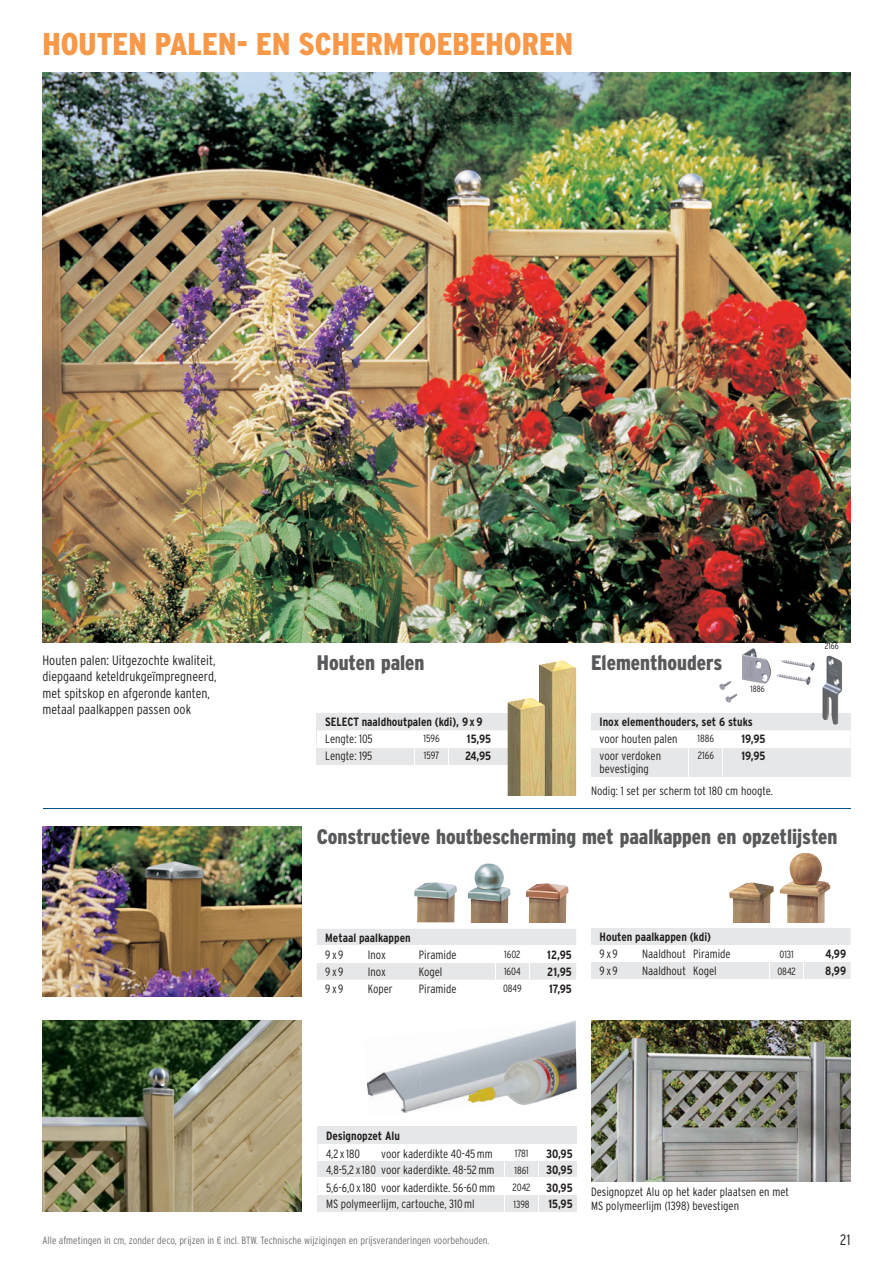
<style>
.page{position:relative;width:893px;height:1263px;background:#fff}
.page>*{position:absolute;margin:0;border:0;box-sizing:border-box;transform-origin:0 0}
.t1{font:900 31.5px "Interstate Condensed";color:#f89848}
.t2{font:900 21px "Interstate Condensed";color:#58595b}
.t3{font:300 15px "Interstate Condensed";color:#231f20}
.t4{font:300 13.5px/16.5px "Interstate Condensed";color:#231f20}
.t5{font:300 12px/13.5px "Interstate Condensed";color:#231f20}
.t6{font:700 12px "Interstate Condensed";color:#231f20}
.t7{font:300 10.5px "Interstate Condensed";color:#6d6e70}
.t8{font:300 10.5px "Interstate Condensed";color:#231f20}
.t9{font:300 9px "Interstate Condensed";color:#231f20}
.s1{font-family:"Akzid Grtsk Next";font-weight:400}
</style>
<div class="page">
<img style="left:43px;top:72px;width:807px;height:570px">
<img style="left:43px;top:1020px;width:259px;height:192px">
<svg style="left:591px;top:713px;width:259px;height:64px"></svg>
<hr style="left:591px;top:747px;width:259px;height:1px;background:#fff">
<svg style="left:317px;top:713px;width:191px;height:51px"></svg>
<hr style="left:317px;top:747px;width:225px;height:1px;background:#fff">
<img style="left:539px;top:660px;width:37px;height:135px">
<img style="left:508px;top:698px;width:37px;height:97px">
<div style="left:317px;top:1127px;width:260px;height:17px;background:#e6e7e8"></div>
<svg style="left:317px;top:1144px;width:260px;height:68px"></svg>
<hr style="left:317px;top:1194px;width:260px;height:1px;background:#fff">
<hr style="left:317px;top:1160px;width:260px;height:1px;background:#fff">
<hr style="left:317px;top:1177px;width:260px;height:1px;background:#fff">
<svg style="left:317px;top:929px;width:259px;height:51px"></svg>
<hr style="left:317px;top:945px;width:259px;height:1px;background:#fff">
<hr style="left:317px;top:962px;width:259px;height:1px;background:#fff">
<svg style="left:591px;top:928px;width:259px;height:51px"></svg>
<hr style="left:591px;top:961px;width:259px;height:1px;background:#fff">
<img style="left:43px;top:827px;width:259px;height:170px">
<img style="left:467px;top:863px;width:43px;height:60px">
<img style="left:414px;top:882px;width:43px;height:40px">
<img style="left:526px;top:883px;width:42px;height:40px">
<img style="left:779px;top:853px;width:51px;height:70px">
<img style="left:729px;top:882px;width:45px;height:41px">
<img style="left:742px;top:648px;width:73px;height:36px">
<img style="left:822px;top:655px;width:20px;height:70px">
<hr style="left:43px;top:808px;width:808px;height:1px;background:#004f87">
<img style="left:423px;top:1020px;width:153px;height:88px">
<img style="left:367px;top:1061px;width:56px;height:52px">
<img style="left:467px;top:1045px;width:110px;height:60px">
<img style="left:591px;top:1020px;width:259px;height:162px">
<h1 class="t1" style="left:43px;top:32px;width:532px">HOUTEN PALEN- EN SCHERMTOEBEHOREN</h1>
<p class="t4" style="left:43px;top:653px;width:175px">Houten palen: Uitgezochte kwaliteit, diepgaand keteldrukgeïmpregneerd, met spitskop en afgeronde kanten, metaal paalkappen passen ook</p>
<h2 class="t2" style="left:317px;top:655px;width:109px">Houten palen</h2>
<h2 class="t2" style="left:591px;top:655px;width:133px">Elementhouders</h2>
<p class="t9" style="left:751px;top:685px;width:16px">1886</p>
<p class="t6" style="left:325px;top:717px;width:159px">SELECT naaldhoutpalen (kdi), 9 x 9</p>
<p class="t5" style="left:325px;top:733px;width:49px">Lengte: 105</p>
<p class="t8" style="left:423px;top:734px;width:18px">1596</p>
<p class="t6" style="left:467px;top:734px;width:26px">15,95</p>
<p class="t5" style="left:325px;top:750px;width:49px">Lengte: 195</p>
<p class="t8" style="left:424px;top:751px;width:17px">1597</p>
<p class="t6" style="left:465px;top:751px;width:28px">24,95</p>
<p class="t6" style="left:600px;top:717px;width:155px">Inox elementhouders, set 6 stuks</p>
<p class="t5" style="left:600px;top:733px;width:79px">voor houten palen</p>
<p class="t8" style="left:698px;top:734px;width:18px">1886</p>
<p class="t6" style="left:741px;top:734px;width:26px">19,95</p>
<p class="t5" style="left:600px;top:750px;width:63px">voor verdoken bevestiging</p>
<p class="t8" style="left:698px;top:751px;width:18px">2166</p>
<p class="t6" style="left:741px;top:751px;width:26px">19,95</p>
<p class="t5" style="left:591px;top:785px;width:183px">Nodig: 1 set per scherm tot 180 cm hoogte.</p>
<p class="t9" style="left:825px;top:643px;width:15px">2166</p>
<h2 class="t2" style="left:317px;top:828px;width:522px">Constructieve houtbescherming met paalkappen en opzetlijsten</h2>
<p class="t6" style="left:325px;top:933px;width:87px">Metaal paalkappen</p>
<p class="t5" style="left:325px;top:949px;width:20px">9 x 9</p>
<p class="t5" style="left:368px;top:949px;width:20px">Inox</p>
<p class="t5" style="left:419px;top:949px;width:39px">Piramide</p>
<p class="t8" style="left:504px;top:951px;width:18px">1602</p>
<p class="t6" style="left:547px;top:950px;width:26px">12,95</p>
<p class="t5" style="left:325px;top:966px;width:20px">9 x 9</p>
<p class="t5" style="left:368px;top:966px;width:20px">Inox</p>
<p class="t5" style="left:419px;top:966px;width:25px">Kogel</p>
<p class="t8" style="left:504px;top:968px;width:18px">1604</p>
<p class="t6" style="left:547px;top:967px;width:26px">21,95</p>
<p class="t5" style="left:325px;top:983px;width:20px">9 x 9</p>
<p class="t5" style="left:368px;top:983px;width:26px">Koper</p>
<p class="t5" style="left:419px;top:983px;width:39px">Piramide</p>
<p class="t8" style="left:503px;top:985px;width:20px">0849</p>
<p class="t6" style="left:549px;top:984px;width:24px">17,95</p>
<p class="t6" style="left:600px;top:933px;width:113px">Houten paalkappen (kdi)</p>
<p class="t5" style="left:600px;top:948px;width:20px">9 x 9</p>
<p class="t5" style="left:642px;top:948px;width:90px">Naaldhout Piramide</p>
<p class="t8" style="left:779px;top:950px;width:16px">0131</p>
<p class="t6" style="left:825px;top:949px;width:22px">4,99</p>
<p class="t5" style="left:600px;top:965px;width:20px">9 x 9</p>
<p class="t5" style="left:642px;top:965px;width:76px">Naaldhout Kogel</p>
<p class="t8" style="left:777px;top:967px;width:20px">0842</p>
<p class="t6" style="left:825px;top:966px;width:23px">8,99</p>
<p class="t6" style="left:326px;top:1131px;width:75px">Designopzet Alu</p>
<p class="t5" style="left:326px;top:1148px;width:36px">4,2 x 180</p>
<p class="t5" style="left:381px;top:1148px;width:113px">voor kaderdikte 40-45 mm</p>
<p class="t8" style="left:515px;top:1149px;width:15px">1781</p>
<p class="t6" style="left:546px;top:1149px;width:28px">30,95</p>
<p class="t5" style="left:326px;top:1164px;width:170px">4,8-5,2 x 180 voor kaderdikte. 48-52 mm</p>
<p class="t8" style="left:514px;top:1166px;width:16px">1861</p>
<p class="t6" style="left:546px;top:1165px;width:28px">30,95</p>
<p class="t5" style="left:326px;top:1182px;width:170px">5,6-6,0 x 180 voor kaderdikte. 56-60 mm</p>
<p class="t8" style="left:513px;top:1183px;width:20px">2042</p>
<p class="t6" style="left:546px;top:1183px;width:28px">30,95</p>
<p class="t5" style="left:326px;top:1198px;width:150px">MS polymeerlijm, cartouche, 310 ml</p>
<p class="t8" style="left:514px;top:1200px;width:18px">1398</p>
<p class="t6" style="left:548px;top:1199px;width:26px">15,95</p>
<p class="t5" style="left:591px;top:1186px;width:199px">Designopzet Alu op het kader plaatsen en met<br>MS polymeerlijm (1398) bevestigen</p>
<p class="t7" style="left:43px;top:1236px;width:448px">Alle afmetingen in cm, zonder deco, pr<span class="s1">i</span>jzen in € incl. BTW. Technische wijzigingen en prijsveranderingen voorbehouden.</p>
<p class="t3" style="left:840px;top:1234px;width:12px">21</p>
</div>
